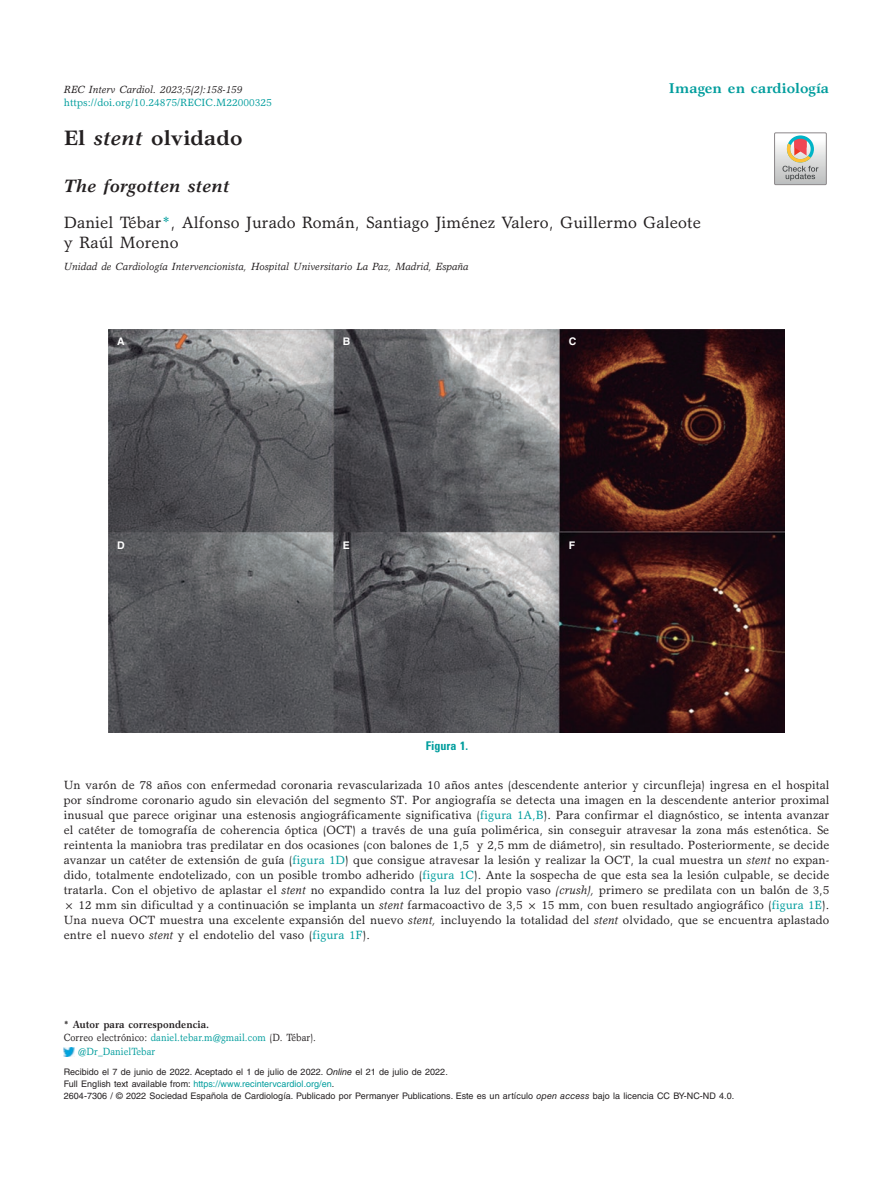
<style>
.page{position:relative;width:893px;height:1191px;background:#fff}
.page>*{position:absolute;margin:0;border:0;box-sizing:border-box;transform-origin:0 0}
.t1{font:700 21px "Garth Graphic Std";letter-spacing:.005em;color:#231f20}
.t2{font:italic 700 18px "Garth Graphic Std";letter-spacing:.005em;color:#231f20}
.t3{font:16.5px/19.5px "Garth Graphic Std";letter-spacing:.005em;color:#231f20}
.t4{font:700 14.25px "Garth Graphic Std";letter-spacing:.005em;color:#009d9d}
.t5{font:12px/15px "Garth Graphic Std";letter-spacing:.005em;color:#231f20;text-align:justify}
.t6{font:700 condensed 12px "Univers LT Std";letter-spacing:.005em;color:#009d9d}
.t7{font:italic 10.5px "Garth Graphic Std";letter-spacing:.005em;color:#231f20}
.t8{font:10.5px "Garth Graphic Std";letter-spacing:.005em;color:#231f20;scale:.9 1}
.t9{font:10.5px "Garth Graphic Std";letter-spacing:.005em;color:#009d9d}
.t10{font:700 10.5px "Garth Graphic Std";letter-spacing:.005em;color:#231f20;scale:.9 1}
.t11{font:10.5px "Garth Graphic Std";letter-spacing:.005em;color:#009d9d;scale:.9 1}
.t12{font:700 10.5px "Helvetica LT Std";color:#fff}
.t13{font:9px/12px "Helvetica LT Std";letter-spacing:.005em;color:#231f20}
.s1{font-style:italic}
.s2{color:#009d9d}
</style>
<div class="page">
<svg style="left:64px;top:1047px;width:11px;height:9px"></svg>
<svg style="left:774px;top:133px;width:52px;height:52px"></svg>
<img style="left:109px;top:329px;width:676px;height:404px">
<p class="t7" style="left:64px;top:83px;width:180px">REC Interv Cardiol. 2023;5(2):158-159</p>
<p class="t4" style="left:669px;top:79px;width:162px">Imagen en cardiología</p>
<p class="t9" style="left:64px;top:96px;width:210px">https://doi.org/10.24875/RECIC.M22000325</p>
<h1 class="t1" style="left:64px;top:125px;width:180px">El <span class="s1">stent</span> olvidado</h1>
<h2 class="t2" style="left:64px;top:175px;width:167px">The forgotten stent</h2>
<h3 class="t3" style="left:64px;top:213px;width:639px">Daniel Tébar<span class="s2">*</span>, Alfonso Jurado Román, Santiago Jiménez Valero, Guillermo Galeote y Raúl Moreno</h3>
<p class="t7" style="left:64px;top:260px;width:406px">Unidad de Cardiología Intervencionista, Hospital Universitario La Paz, Madrid, España</p>
<p class="t12" style="left:117px;top:335px;width:9px">A</p>
<p class="t12" style="left:117px;top:538px;width:9px">D</p>
<p class="t12" style="left:343px;top:335px;width:9px">B</p>
<p class="t12" style="left:343px;top:538px;width:9px">E</p>
<p class="t6" style="left:426px;top:739px;width:44px">Figura 1.</p>
<p class="t12" style="left:569px;top:335px;width:9px">C</p>
<p class="t12" style="left:569px;top:538px;width:8px">F</p>
<p class="t5" style="left:64px;top:777px;width:767px">Un varón de 78 años con enfermedad coronaria revascularizada 10 años antes (descendente anterior y circunfleja) ingresa en el hospital por síndrome coronario agudo sin elevación del segmento ST. Por angiografía se detecta una imagen en la descendente anterior proximal inusual que parece originar una estenosis angiográficamente significativa (<span class="s2">figura 1A,B</span>). Para confirmar el diagnóstico, se intenta avanzar el catéter de tomografía de coherencia óptica (OCT) a través de una guía polimérica, sin conseguir atravesar la zona más estenótica. Se reintenta la maniobra tras predilatar en dos ocasiones (con balones de 1,5 y 2,5 mm de diámetro), sin resultado. Posteriormente, se decide avanzar un catéter de extensión de guía (<span class="s2">figura 1D</span>) que consigue atravesar la lesión y realizar la OCT, la cual muestra un <span class="s1">stent</span> no expan&shy;dido, totalmente endotelizado, con un posible trombo adherido (<span class="s2">figura 1C</span>). Ante la sospecha de que esta sea la lesión culpable, se decide tratarla. Con el objetivo de aplastar el <span class="s1">stent</span> no expandido contra la luz del propio vaso <span class="s1">(crush),</span> primero se predilata con un balón de 3,5 × 12 mm sin dificultad y a continuación se implanta un <span class="s1">stent</span> farmacoactivo de 3,5 × 15 mm, con buen resultado angiográfico (<span class="s2">figura 1E</span>).<br>Una nueva OCT muestra una excelente expansión del nuevo <span class="s1">stent,</span> incluyendo la totalidad del <span class="s1">stent</span> olvidado, que se encuentra aplastado entre el nuevo <span class="s1">stent</span> y el endotelio del vaso (<span class="s2">figura 1F</span>).</p>
<p class="t10" style="left:64px;top:1017px;width:163px">* Autor para correspondencia.</p>
<p class="t8" style="left:64px;top:1031px;width:282px">Correo electrónico: <span class="s2">daniel.tebar.m@gmail.com</span> (D. Tébar).</p>
<p class="t11" style="left:78px;top:1044px;width:87px">@Dr_DanielTebar</p>
<p class="t13" style="left:64px;top:1066px;width:672px">Recibido el 7 de junio de 2022. Aceptado el 1 de julio de 2022. <span class="s1">Online</span> el 21 de julio de 2022.<br>Full English text available from: <span class="s2">https://www.recintervcardiol.org/en</span>.<br>2604-7306 / © 2022 Sociedad Española de Cardiología. Publicado por Permanyer Publications. Este es un artículo <span class="s1">open access</span> bajo la licencia CC BY-NC-ND 4.0.</p>
</div>
